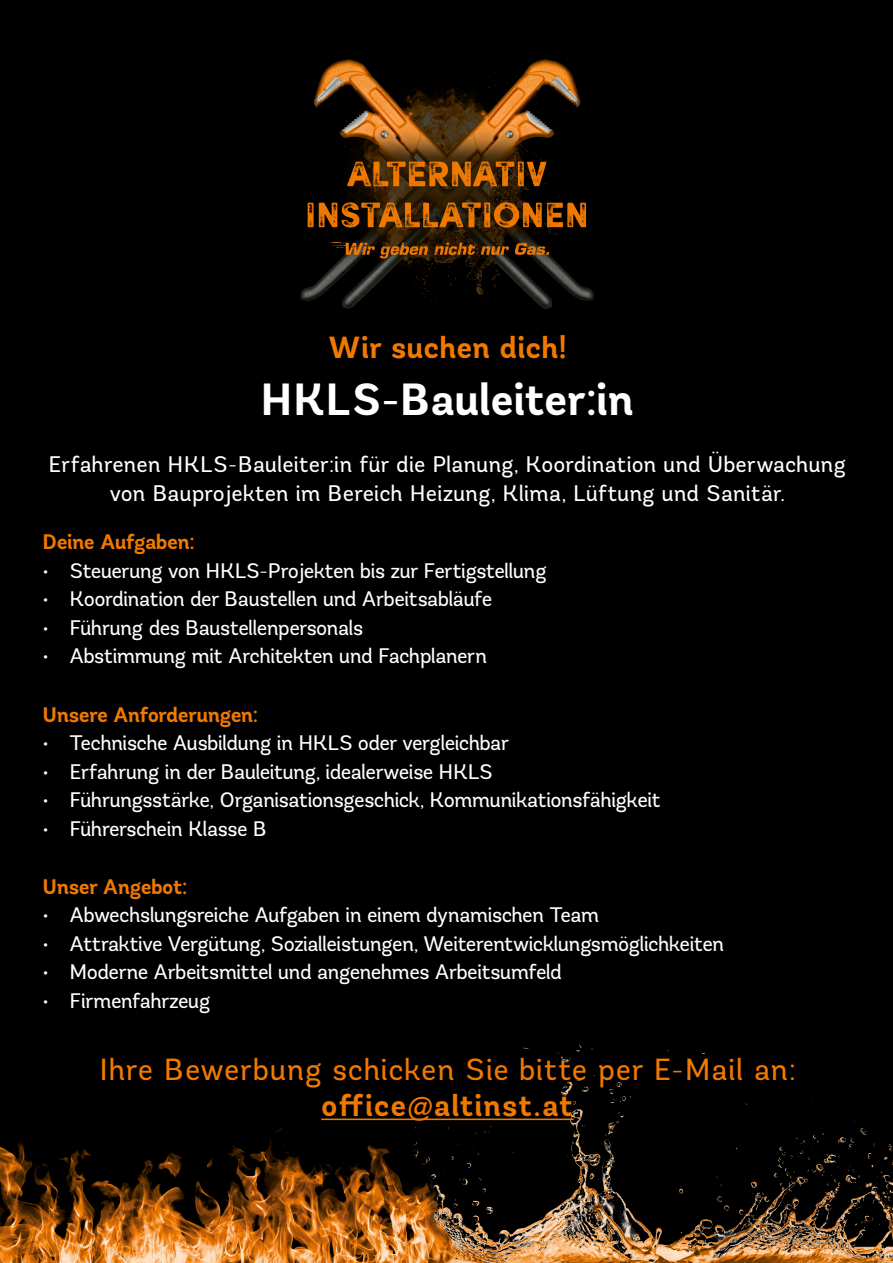
<style>
.page{position:relative;width:893px;height:1263px;background:#000}
.page>*{position:absolute;margin:0;border:0;box-sizing:border-box;transform-origin:0 0}
.t1{font:700 45px "Andes";letter-spacing:-.015em;color:#fff}
.t2{font:30.45px "Andes";letter-spacing:.01em;color:#f17900}
.t3{font:700 30.45px "Andes";letter-spacing:.005em;color:#f17900}
.t4{font:22.5px/28.5px "Andes";letter-spacing:-.01em;color:#fff;text-align:center}
.t5{font:21px "Andes";letter-spacing:-.04em;color:#fff}
.t6{font:700 21px "Andes";letter-spacing:-.035em;color:#f17900}
</style>
<div class="page">
<img style="left:0;top:1044px;width:893px;height:219px">
<img style="left:300px;top:59px;width:294px;height:250px">
<hr style="left:321px;top:1118px;width:253px;height:2px;background:#f17900">
<h2 class="t3" style="left:328px;top:328px;width:240px">Wir suchen dich!</h2>
<h1 class="t1" style="left:260px;top:371px;width:376px">HKLS-Bauleiter:in</h1>
<p class="t4" style="left:48px;top:450px;width:799px">Erfahrenen HKLS-Bauleiter:in für die Planung, Koordination und Überwachung von Bauprojekten im Bereich Heizung, Klima, Lüftung und Sanitär.</p>
<p class="t6" style="left:43px;top:529px;width:153px">Deine Aufgaben:</p>
<p class="t5" style="left:43px;top:558px;width:506px">• Steuerung von HKLS-Projekten bis zur Fertigstellung</p>
<p class="t5" style="left:43px;top:586px;width:451px">• Koordination der Baustellen und Arbeitsabläufe</p>
<p class="t5" style="left:43px;top:615px;width:322px">• Führung des Baustellenpersonals</p>
<p class="t5" style="left:43px;top:643px;width:446px">• Abstimmung mit Architekten und Fachplanern</p>
<p class="t6" style="left:43px;top:701px;width:217px">Unsere Anforderungen:</p>
<p class="t5" style="left:43px;top:730px;width:468px">• Technische Ausbildung in HKLS oder vergleichbar</p>
<p class="t5" style="left:43px;top:758px;width:452px">• Erfahrung in der Bauleitung, idealerweise HKLS</p>
<p class="t5" style="left:43px;top:787px;width:620px">• Führungsstärke, Organisationsgeschick, Kommunikationsfähigkeit</p>
<p class="t5" style="left:43px;top:815px;width:226px">• Führerschein Klasse B</p>
<p class="t6" style="left:43px;top:873px;width:146px">Unser Angebot:</p>
<p class="t5" style="left:43px;top:902px;width:558px">• Abwechslungsreiche Aufgaben in einem dynamischen Team</p>
<p class="t5" style="left:43px;top:931px;width:683px">• Attraktive Vergütung, Sozialleistungen, Weiterentwicklungsmöglichkeiten</p>
<p class="t5" style="left:43px;top:959px;width:521px">• Moderne Arbeitsmittel und angenehmes Arbeitsumfeld</p>
<p class="t5" style="left:43px;top:988px;width:170px">• Firmenfahrzeug</p>
<h2 class="t2" style="left:99px;top:1051px;width:698px">Ihre Bewerbung schicken Sie bitte per E-Mail an:</h2>
<h2 class="t3" style="left:321px;top:1086px;width:254px">office@altinst.at</h2>
</div>
